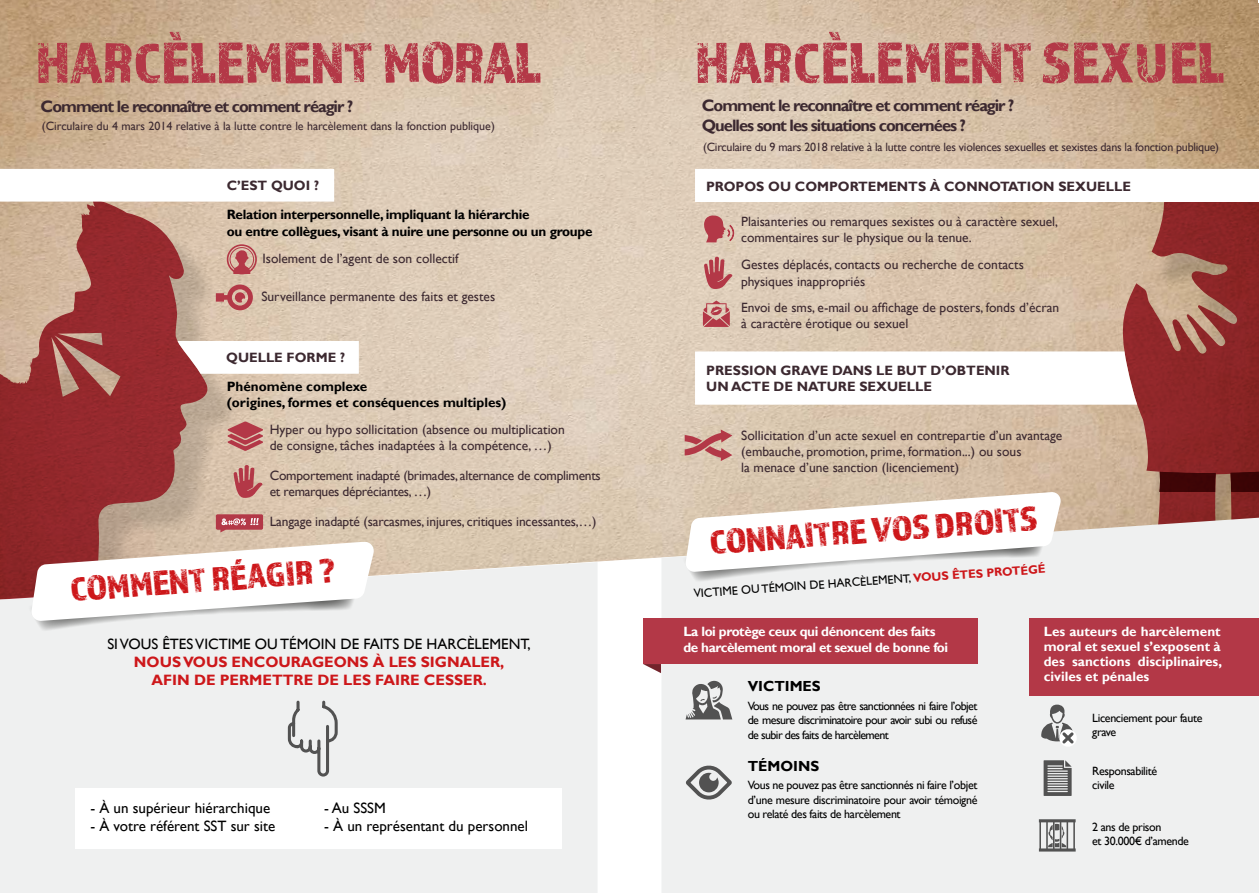
<style>
.page{position:relative;width:1259px;height:893px;background:#fff}
.page>*{position:absolute;margin:0;border:0;box-sizing:border-box;transform-origin:0 0}
.t1{font:59.25px "Almaq Rough";color:#b33847}
.t2{font:35.1px "Almaq Rough";color:#cd171a}
.t3{font:700 16.5px/19.8px "Gill Sans";letter-spacing:-.06em;color:#3c2930}
.t4{font:15px "Gill Sans";color:#000}
.t5{font:700 15px/18px "Gill Sans";color:#cd171a;text-align:center}
.t6{font:700 14.55px "Gill Sans";color:#000}
.t7{font:13.5px/16.2px "Gill Sans";color:#3c2930}
.t8{font:700 13.5px/15.1px "Gill Sans";letter-spacing:-.03em;color:#fff}
.t9{font:700 13.5px/16.2px "Gill Sans";color:#3c2930}
.t10{font:700 13.5px/16.2px "Gill Sans";letter-spacing:-.02em;color:#000}
.t11{font:13.5px/16.2px "Gill Sans";letter-spacing:-.02em;color:#3c2930}
.t12{font:700 13.5px/16.2px "Gill Sans";color:#000}
.t13{font:12px/14.4px "Gill Sans";letter-spacing:-.03em;color:#000}
.t14{font:12px "Gill Sans";letter-spacing:-.02em;color:#3c2930}
.t15{font:12px "Gill Sans";color:#3c2930}
.s1{font-weight:700;color:#cd171a}
</style>
<div class="page">
<img style="left:0;top:0;width:1259px;height:562px">
<svg style="left:1121px;top:202px;width:138px;height:316px;background:#9d4d46"></svg>
<svg style="left:1159px;top:472px;width:56px;height:20px"></svg>
<svg style="left:1230px;top:472px;width:29px;height:20px"></svg>
<div style="left:0;top:211px;width:242px;height:423px;background:#000;opacity:.14"></div>
<svg style="left:0;top:202px;width:207px;height:360px;background:#a85c56"></svg>
<svg style="left:0;top:169px;width:334px;height:33px"></svg>
<svg style="left:227px;top:244px;width:30px;height:30px"></svg>
<svg style="left:233px;top:465px;width:30px;height:34px"></svg>
<svg style="left:227px;top:422px;width:36px;height:29px"></svg>
<svg style="left:216px;top:285px;width:37px;height:25px"></svg>
<svg style="left:216px;top:514px;width:47px;height:18px"></svg>
<svg style="left:177px;top:341px;width:182px;height:33px"></svg>
<svg style="left:704px;top:257px;width:28px;height:33px"></svg>
<svg style="left:703px;top:301px;width:27px;height:26px"></svg>
<svg style="left:704px;top:215px;width:30px;height:27px"></svg>
<svg style="left:684px;top:429px;width:48px;height:32px;background:#cb9089"></svg>
<svg style="left:695px;top:169px;width:564px;height:33px"></svg>
<svg style="left:695px;top:351px;width:442px;height:54px"></svg>
<div style="left:0;top:562px;width:597px;height:331px;background:#eff0f0"></div>
<svg style="left:25px;top:541px;width:350px;height:91px"></svg>
<div style="left:661px;top:518px;width:598px;height:375px;background:#eff0f0"></div>
<div style="left:643px;top:619px;width:334px;height:45px;background:#b33847"></div>
<svg style="left:679px;top:492px;width:382px;height:92px"></svg>
<svg style="left:643px;top:664px;width:18px;height:9px"></svg>
<div style="left:1030px;top:618px;width:229px;height:78px;background:#b33847"></div>
<svg style="left:685px;top:764px;width:47px;height:37px"></svg>
<svg style="left:685px;top:681px;width:47px;height:38px"></svg>
<svg style="left:1039px;top:819px;width:36px;height:32px"></svg>
<svg style="left:1043px;top:760px;width:28px;height:36px"></svg>
<div style="left:1059px;top:729px;width:17px;height:18px;background:#fff;border-radius:50%"></div>
<svg style="left:1040px;top:705px;width:33px;height:39px"></svg>
<div style="left:75px;top:788px;width:486px;height:60px;background:#fff"></div>
<svg style="left:286px;top:699px;width:53px;height:79px"></svg>
<h1 class="t1" style="left:36px;top:27px;width:507px">HARCÈLEMENT MORAL</h1>
<p class="t3" style="left:41px;top:97px;width:314px">Comment le reconnaître et comment réagir ?</p>
<p class="t15" style="left:42px;top:119px;width:454px">(Circulaire du 4 mars 2014 relative à la lutte contre le harcèlement dans la fonction publique)</p>
<p class="t9" style="left:227px;top:178px;width:94px">C’EST QUOI ?</p>
<p class="t10" style="left:227px;top:207px;width:367px">Relation interpersonnelle, impliquant la hiérarchie<br>ou entre collègues, visant à nuire une personne ou un groupe</p>
<p class="t7" style="left:262px;top:251px;width:198px">Isolement de l’agent de son collectif</p>
<p class="t7" style="left:261px;top:288px;width:235px">Surveillance permanente des faits et gestes</p>
<p class="t9" style="left:226px;top:350px;width:120px">QUELLE FORME ?</p>
<p class="t12" style="left:227px;top:379px;width:281px">Phénomène complexe<br>(origines, formes et conséquences multiples)</p>
<p class="t7" style="left:270px;top:422px;width:297px">Hyper ou hypo sollicitation (absence ou multiplication de consigne, tâches inadaptées à la compétence, …)</p>
<p class="t11" style="left:270px;top:467px;width:332px">Comportement inadapté (brimades, alternance de compliments et remarques dépréciantes, …)</p>
<p class="t7" style="left:270px;top:514px;width:328px">Langage inadapté (sarcasmes, injures, critiques incessantes,…)</p>
<h2 class="t2" style="left:69px;top:568px;width:268px;rotate:-4deg">COMMENT RÉAGIR ?</h2>
<p class="t4" style="left:107px;top:635px;width:425px">SI VOUS ÊTES VICTIME OU TÉMOIN DE FAITS DE HARCÈLEMENT,</p>
<p class="t5" style="left:134px;top:653px;width:372px">NOUS VOUS ENCOURAGEONS À LES SIGNALER,<br>AFIN DE PERMETTRE DE LES FAIRE CESSER.</p>
<p class="t4" style="left:90px;top:799px;width:181px">- À un supérieur hiérarchique</p>
<p class="t4" style="left:90px;top:817px;width:186px">- À votre référent SST sur site</p>
<p class="t4" style="left:324px;top:799px;width:63px">- Au SSSM</p>
<p class="t4" style="left:324px;top:817px;width:205px">- À un représentant du personnel</p>
<h1 class="t1" style="left:695px;top:27px;width:531px">HARCÈLEMENT SEXUEL</h1>
<p class="t3" style="left:702px;top:96px;width:314px">Comment le reconnaître et comment réagir ?<br>Quelles sont les situations concernées ?</p>
<p class="t14" style="left:703px;top:140px;width:517px">(Circulaire du 9 mars 2018 relative à la lutte contre les violences sexuelles et sexistes dans la fonction publique)</p>
<p class="t9" style="left:706px;top:178px;width:426px">PROPOS OU COMPORTEMENTS À CONNOTATION SEXUELLE</p>
<p class="t7" style="left:741px;top:214px;width:318px">Plaisanteries ou remarques sexistes ou à caractère sexuel, commentaires sur le physique ou la tenue.</p>
<p class="t7" style="left:741px;top:257px;width:284px">Gestes déplacés, contacts ou recherche de contacts physiques inappropriés</p>
<p class="t7" style="left:741px;top:300px;width:319px">Envoi de sms, e-mail ou affichage de posters, fonds d’écran à caractère érotique ou sexuel</p>
<p class="t9" style="left:706px;top:362px;width:305px">PRESSION GRAVE DANS LE BUT D’OBTENIR<br>UN ACTE DE NATURE SEXUELLE</p>
<p class="t7" style="left:741px;top:427px;width:323px">Sollicitation d’un acte sexuel en contrepartie d’un avantage (embauche, promotion, prime, formation...) ou sous<br>la menace d’une sanction (licenciement)</p>
<h2 class="t2" style="left:708px;top:521px;width:330px;rotate:-4deg">CONNAITRE VOS DROITS</h2>
<p class="t13" style="left:693px;top:586px;width:354px;rotate:-4deg">VICTIME OU TÉMOIN DE HARCÈLEMENT, <span class="s1">VOUS ÊTES PROTÉGÉ</span></p>
<p class="t8" style="left:683px;top:625px;width:266px">La loi protège ceux qui dénoncent des faits de harcèlement moral et sexuel de bonne foi</p>
<p class="t6" style="left:747px;top:677px;width:74px">VICTIMES</p>
<p class="t13" style="left:747px;top:699px;width:231px;text-align:justify">Vous ne pouvez pas être sanctionnées ni faire l’objet de mesure discriminatoire pour avoir subi ou refusé de subir des faits de harcèlement</p>
<p class="t6" style="left:747px;top:757px;width:73px">TÉMOINS</p>
<p class="t13" style="left:747px;top:778px;width:231px;text-align:justify">Vous ne pouvez pas être sanctionnés ni faire l’objet d’une mesure discriminatoire pour avoir témoigné ou relaté des faits de harcèlement</p>
<p class="t8" style="left:1043px;top:624px;width:180px;text-align:justify">Les auteurs de harcèlement moral et sexuel s’exposent à des sanctions disciplinaires, civiles et pénales</p>
<p class="t13" style="left:1092px;top:711px;width:112px">Licenciement pour faute grave</p>
<p class="t13" style="left:1092px;top:763px;width:66px">Responsabilité civile</p>
<p class="t13" style="left:1092px;top:820px;width:98px">2 ans de prison<br>et 30.000€ d’amende</p>
</div>
